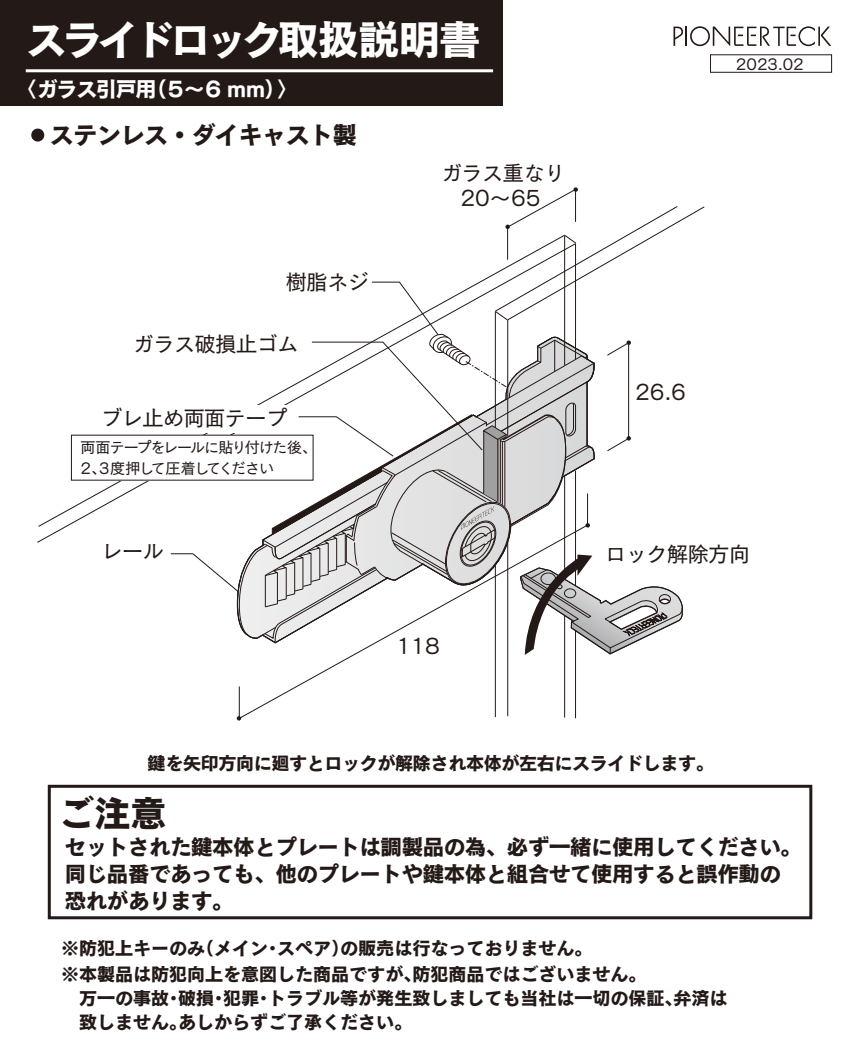
<style>
.page{position:relative;width:851px;height:1063px;background:#fff}
.page>*{position:absolute;margin:0;border:0;box-sizing:border-box;transform-origin:0 0}
.t1{font:40.8px "New Cezanne Pro B";letter-spacing:-.115em;color:#fff}
.t2{font:36px "New Cezanne Pro B";color:#231916}
.t3{font:24px "New Cezanne Pro B";letter-spacing:-.02em;color:#231916}
.t4{font:21.3px/27px "New Cezanne Pro B";letter-spacing:-.02em;color:#231916}
.t5{font:21px "New Cezanne Pro M";letter-spacing:-.02em;color:#231916}
.t6{font:21px "New Cezanne Pro B";letter-spacing:-.06em;color:#fff}
.t7{font:21px "New Cezanne Pro DB";color:#fff}
.t8{font:18px/24px "New Cezanne Pro B";color:#231916}
.t9{font:18px "New Cezanne Pro B";letter-spacing:-.02em;color:#231916}
.t10{font:15px/21px "New Cezanne Pro M";letter-spacing:-.08em;color:#231916}
.t11{font:15px "New Cezanne Pro M";letter-spacing:-.06em;color:#231916}
.s1{font-family:"New Cezanne Pro DB"}
</style>
<div class="page">
<div style="left:0;top:0;width:502px;height:106px;background:#231916"></div>
<div style="left:48px;top:785px;width:764px;height:134px;border:3px solid #231916"></div>
<hr style="left:26px;top:69px;width:467px;height:3px;background:#fff">
<div style="left:31px;top:129px;width:13px;height:13px;background:#231916;border-radius:50%"></div>
<svg style="left:673px;top:26px;width:158px;height:20px"></svg>
<svg style="left:238px;top:683px;width:338px;height:36px"></svg>
<hr style="left:494px;top:565px;width:2px;height:152px;background:#231916">
<svg style="left:237px;top:716px;width:4px;height:5px"></svg>
<hr style="left:575px;top:471px;width:1px;height:247px;background:#231916">
<hr style="left:239px;top:686px;width:1px;height:32px;background:#231916">
<svg style="left:170px;top:187px;width:535px;height:496px"></svg>
<div style="left:710px;top:54px;width:121px;height:19px;border:1px solid #231916"></div>
<h1 class="t1" style="left:26px;top:4px;width:455px">スライドロック取扱説明書</h1>
<p class="t6" style="left:15px;top:71px;width:271px"><span class="s1">〈</span>ガラス引戸用（５～６ ｍｍ）</p>
<h3 class="t3" style="left:50px;top:114px;width:308px">ステンレス・ダイキャスト製</h3>
<p class="t7" style="left:277px;top:70px;width:22px">〉</p>
<p class="t5" style="left:286px;top:264px;width:84px">樹脂ネジ</p>
<p class="t5" style="left:133px;top:326px;width:167px">ガラス破損止ゴム</p>
<p class="t5" style="left:101px;top:400px;width:187px">ブレ止め両面テープ</p>
<p class="t10" style="left:80px;top:435px;width:238px">両面テープをレールに貼り付けた後、<br>2、3度押して圧着してください</p>
<p class="t5" style="left:101px;top:532px;width:64px">レール</p>
<p class="t5" style="left:441px;top:155px;width:126px">ガラス重なり</p>
<p class="t5" style="left:460px;top:180px;width:81px">20～65</p>
<p class="t5" style="left:396px;top:628px;width:45px">118</p>
<p class="t11" style="left:735px;top:51px;width:69px">2023.02</p>
<p class="t5" style="left:635px;top:374px;width:52px">26.6</p>
<p class="t5" style="left:605px;top:535px;width:146px">ロック解除方向</p>
<p class="t9" style="left:148px;top:747px;width:567px">鍵を矢印方向に廻すとロックが解除され本体が左右にスライドします。</p>
<h2 class="t2" style="left:58px;top:783px;width:110px">ご注意</h2>
<p class="t4" style="left:65px;top:831px;width:738px">セットされた鍵本体とプレートは調製品の為、必ず一緒に使用してください。同じ品番であっても、他のプレートや鍵本体と組合せて使用すると誤作動の恐れがあります。</p>
<p class="t8" style="left:61px;top:934px;width:532px">※防犯上キーのみ（メイン･スペア）の販売は行なっておりません。</p>
<p class="t8" style="left:61px;top:961px;width:667px">※本製品は防犯向上を意図した商品ですが、防犯商品ではございません。<br>　万一の事故･破損･犯罪･トラブル等が発生致しましても当社は一切の保証、弁済は　致しません。あしからずご了承ください。</p>
</div>
